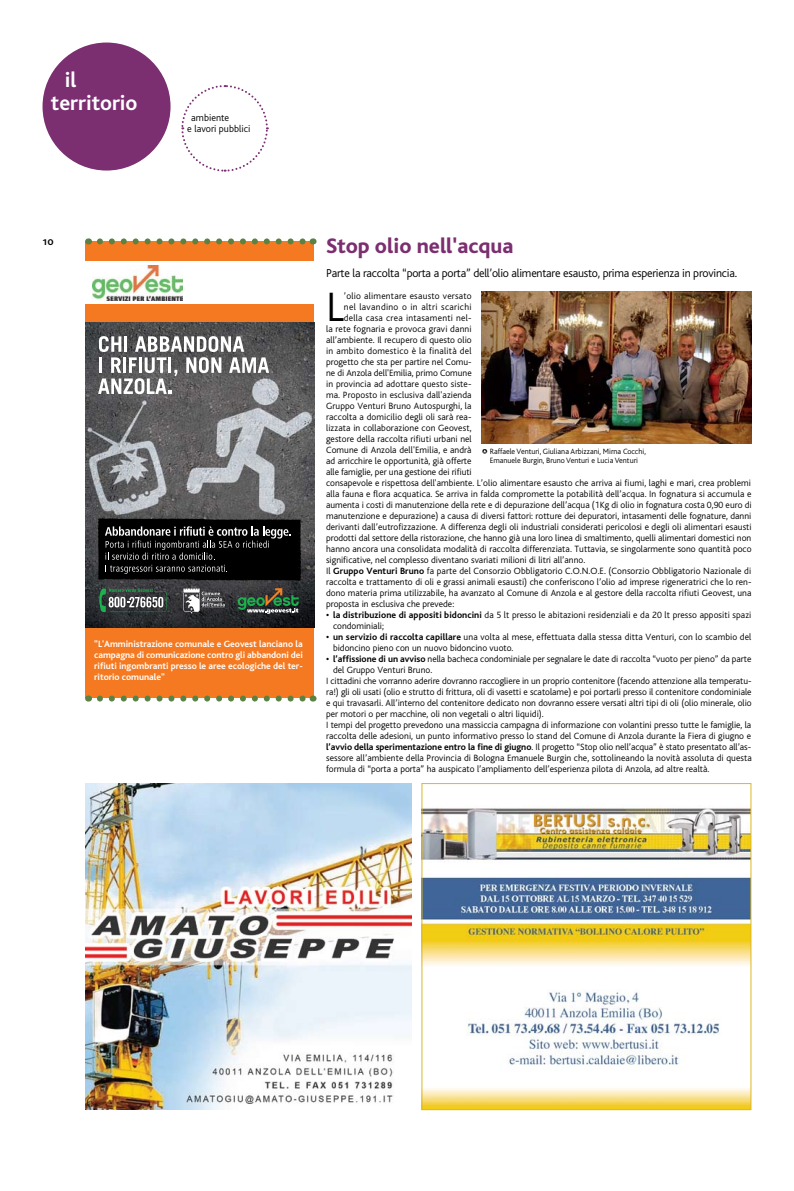
<style>
.page{position:relative;width:794px;height:1191px;background:#fff}
.page>*{position:absolute;margin:0;border:0;box-sizing:border-box;transform-origin:0 0}
.t1{font:300 42.9px "Bliss";color:#000}
.t2{font:800 22px "Bliss";color:#7b2e70}
.t3{font:700 22px/23px "Bliss";color:#fff}
.t4{font:300 12px "Bliss";letter-spacing:-.02em;color:#000}
.t5{font:500 12px "Bliss Caps";color:#000}
.t6{font:300 10.1px/11.1px "Bliss";color:#000}
.t7{font:300 9.5px/11px "Bliss";color:#000}
.t8{font:700 9.5px/11px "Bliss";letter-spacing:-.005em;color:#fff;text-align:justify}
.t9{font:300 9.5px "Bliss";letter-spacing:.02em;color:#000}
.t10{font:300 9.5px "Bliss";letter-spacing:.03em;color:#000}
.t11{font:300 9.5px "Bliss";letter-spacing:.025em;color:#000}
.t12{font:300 8px/9px "Bliss";color:#000}
.s1{font-weight:700}
</style>
<div class="page">
<div style="left:43px;top:43px;width:127px;height:127px;background:#7b2e70;border-radius:50%"></div>
<svg style="left:181px;top:85px;width:88px;height:87px"></svg>
<div style="left:85px;top:242px;width:229px;height:456px;background:#f47920"></div>
<svg style="left:100px;top:238px;width:213px;height:6px"></svg>
<svg style="left:100px;top:695px;width:213px;height:6px"></svg>
<div style="left:85px;top:261px;width:229px;height:43px;background:#fff"></div>
<img style="left:92px;top:265px;width:90px;height:35px">
<img style="left:85px;top:323px;width:229px;height:174px">
<svg style="left:85px;top:497px;width:229px;height:131px"></svg>
<svg style="left:98px;top:336px;width:171px;height:58px"></svg>
<svg style="left:238px;top:588px;width:61px;height:26px"></svg>
<svg style="left:99px;top:588px;width:68px;height:25px"></svg>
<svg style="left:98px;top:518px;width:203px;height:63px"></svg>
<svg style="left:183px;top:588px;width:42px;height:26px"></svg>
<img style="left:482px;top:292px;width:269px;height:151px">
<img style="left:423px;top:806px;width:326px;height:302px">
<div style="left:421px;top:783px;width:330px;height:327px;border:1px solid #ddb726"></div>
<img style="left:85px;top:783px;width:326px;height:326px">
<h2 class="t3" style="left:51px;top:69px;width:88px;text-indent:14px">il territorio</h2>
<p class="t6" style="left:187px;top:112px;width:65px;text-indent:4px">ambiente<br>e lavori pubblici</p>
<p class="t5" style="left:43px;top:235px;width:13px">10</p>
<p class="t8" style="left:94px;top:639px;width:210px">"L'Amministrazione comunale e Geovest lanciano la campagna di comunicazione contro gli abbandoni dei rifiuti ingombranti presso le aree ecologiche del ter&shy;ritorio comunale"</p>
<h2 class="t2" style="left:326px;top:234px;width:189px">Stop olio nell'acqua</h2>
<p class="t4" style="left:326px;top:266px;width:412px">Parte la raccolta “porta a porta” dell’olio alimentare esausto, prima esperienza in provincia.</p>
<h1 class="t1" style="left:326px;top:284px;width:20px">L</h1>
<p class="t9" style="left:344px;top:291px;width:129px">’olio alimentare esausto versato</p>
<p class="t10" style="left:344px;top:302px;width:129px">nel lavandino o in altri scarichi</p>
<p class="t11" style="left:344px;top:313px;width:129px">della casa crea intasamenti nel-</p>
<p class="t7" style="left:326px;top:323px;width:147px">la rete fognaria e provoca gravi danni</p>
<p class="t7" style="left:326px;top:334px;width:147px">all’ambiente. Il recupero di questo olio</p>
<p class="t9" style="left:326px;top:346px;width:147px">in ambito domestico è la finalità del</p>
<p class="t7" style="left:326px;top:356px;width:147px">progetto che sta per partire nel Comu-</p>
<p class="t7" style="left:326px;top:367px;width:147px">ne di Anzola dell'Emilia, primo Comune</p>
<p class="t7" style="left:326px;top:378px;width:147px">in provincia ad adottare questo siste-</p>
<p class="t7" style="left:326px;top:389px;width:147px">ma. Proposto in esclusiva dall'azienda</p>
<p class="t7" style="left:326px;top:400px;width:147px">Gruppo Venturi Bruno Autospurghi, la</p>
<p class="t7" style="left:326px;top:411px;width:147px">raccolta a domicilio degli oli sarà rea-</p>
<p class="t7" style="left:326px;top:422px;width:147px">lizzata in collaborazione con Geovest,</p>
<p class="t7" style="left:326px;top:433px;width:147px">gestore della raccolta rifiuti urbani nel</p>
<p class="t7" style="left:326px;top:444px;width:147px">Comune di Anzola dell'Emilia, e andrà</p>
<p class="t7" style="left:326px;top:455px;width:147px">ad arricchire le opportunità, già offerte</p>
<p class="t7" style="left:326px;top:466px;width:147px">alle famiglie, per una gestione dei rifiuti</p>
<p class="t7" style="left:326px;top:477px;width:426px">consapevole e rispettosa dell'ambiente. L’olio alimentare esausto che arriva ai fiumi, laghi e mari, crea problemi</p>
<p class="t7" style="left:326px;top:488px;width:427px">alla fauna e flora acquatica. Se arriva in falda compromette la potabilità dell’acqua. In fognatura si accumula e</p>
<p class="t7" style="left:326px;top:499px;width:427px">aumenta i costi di manutenzione della rete e di depurazione dell’acqua (1Kg di olio in fognatura costa 0,90 euro di</p>
<p class="t7" style="left:326px;top:510px;width:427px">manutenzione e depurazione) a causa di diversi fattori: rotture dei depuratori, intasamenti delle fognature, danni</p>
<p class="t7" style="left:326px;top:521px;width:427px">derivanti dall’eutrofizzazione. A differenza degli oli industriali considerati pericolosi e degli oli alimentari esausti</p>
<p class="t7" style="left:326px;top:532px;width:427px">prodotti dal settore della ristorazione, che hanno già una loro linea di smaltimento, quelli alimentari domestici non</p>
<p class="t7" style="left:326px;top:543px;width:427px">hanno ancora una consolidata modalità di raccolta differenziata. Tuttavia, se singolarmente sono quantità poco</p>
<p class="t7" style="left:326px;top:554px;width:261px">significative, nel complesso diventano svariati milioni di litri all’anno.</p>
<p class="t7" style="left:326px;top:565px;width:427px">Il <span class="s1">Gruppo Venturi Bruno</span> fa parte del Consorzio Obbligatorio C.O.N.O.E. (Consorzio Obbligatorio Nazionale di</p>
<p class="t7" style="left:326px;top:576px;width:427px">raccolta e trattamento di oli e grassi animali esausti) che conferiscono l’olio ad imprese rigeneratrici che lo ren-</p>
<p class="t7" style="left:326px;top:587px;width:427px">dono materia prima utilizzabile, ha avanzato al Comune di Anzola e al gestore della raccolta rifiuti Geovest, una</p>
<p class="t7" style="left:326px;top:598px;width:130px">proposta in esclusiva che prevede:</p>
<p class="t7" style="left:333px;top:609px;width:420px;text-indent:-7px"><span class="s1">• la distribuzione di appositi bidoncini</span> da 5 lt presso le abitazioni residenziali e da 20 lt presso appositi spazi condominiali;</p>
<p class="t7" style="left:333px;top:631px;width:420px;text-indent:-7px"><span class="s1">• un servizio di raccolta capillare</span> una volta al mese, effettuata dalla stessa ditta Venturi, con lo scambio del bidoncino pieno con un nuovo bidoncino vuoto.</p>
<p class="t7" style="left:326px;top:653px;width:427px"><span class="s1">• l’affissione di un avviso</span> nella bacheca condominiale per segnalare le date di raccolta “vuoto per pieno” da parte</p>
<p class="t7" style="left:333px;top:664px;width:101px">del Gruppo Venturi Bruno.</p>
<p class="t7" style="left:326px;top:675px;width:427px">I cittadini che vorranno aderire dovranno raccogliere in un proprio contenitore (facendo attenzione alla temperatu-</p>
<p class="t7" style="left:326px;top:686px;width:427px">ra!) gli oli usati (olio e strutto di frittura, oli di vasetti e scatolame) e poi portarli presso il contenitore condominiale</p>
<p class="t7" style="left:326px;top:697px;width:427px">e qui travasarli. All’interno del contenitore dedicato non dovranno essere versati altri tipi di oli (olio minerale, olio</p>
<p class="t7" style="left:326px;top:708px;width:219px">per motori o per macchine, oli non vegetali o altri liquidi).</p>
<p class="t7" style="left:326px;top:719px;width:427px">I tempi del progetto prevedono una massiccia campagna di informazione con volantini presso tutte le famiglie, la</p>
<p class="t7" style="left:326px;top:730px;width:426px">raccolta delle adesioni, un punto informativo presso lo stand del Comune di Anzola durante la Fiera di giugno e</p>
<p class="t7" style="left:326px;top:741px;width:426px"><span class="s1">l’avvio della sperimentazione entro la fine di giugno</span>. Il progetto “Stop olio nell’acqua” è stato presentato all’as-</p>
<p class="t7" style="left:326px;top:752px;width:427px">sessore all’ambiente della Provincia di Bologna Emanuele Burgin che, sottolineando la novità assoluta di questa</p>
<p class="t7" style="left:326px;top:763px;width:385px">formula di “porta a porta” ha auspicato l’ampliamento dell’esperienza pilota di Anzola, ad altre realtà.</p>
<p class="t12" style="left:490px;top:447px;width:158px">Raffaele Venturi, Giuliana Arbizzani, Mirna Cocchi,<br>Emanuele Burgin, Bruno Venturi e Lucia Venturi</p>
</div>
